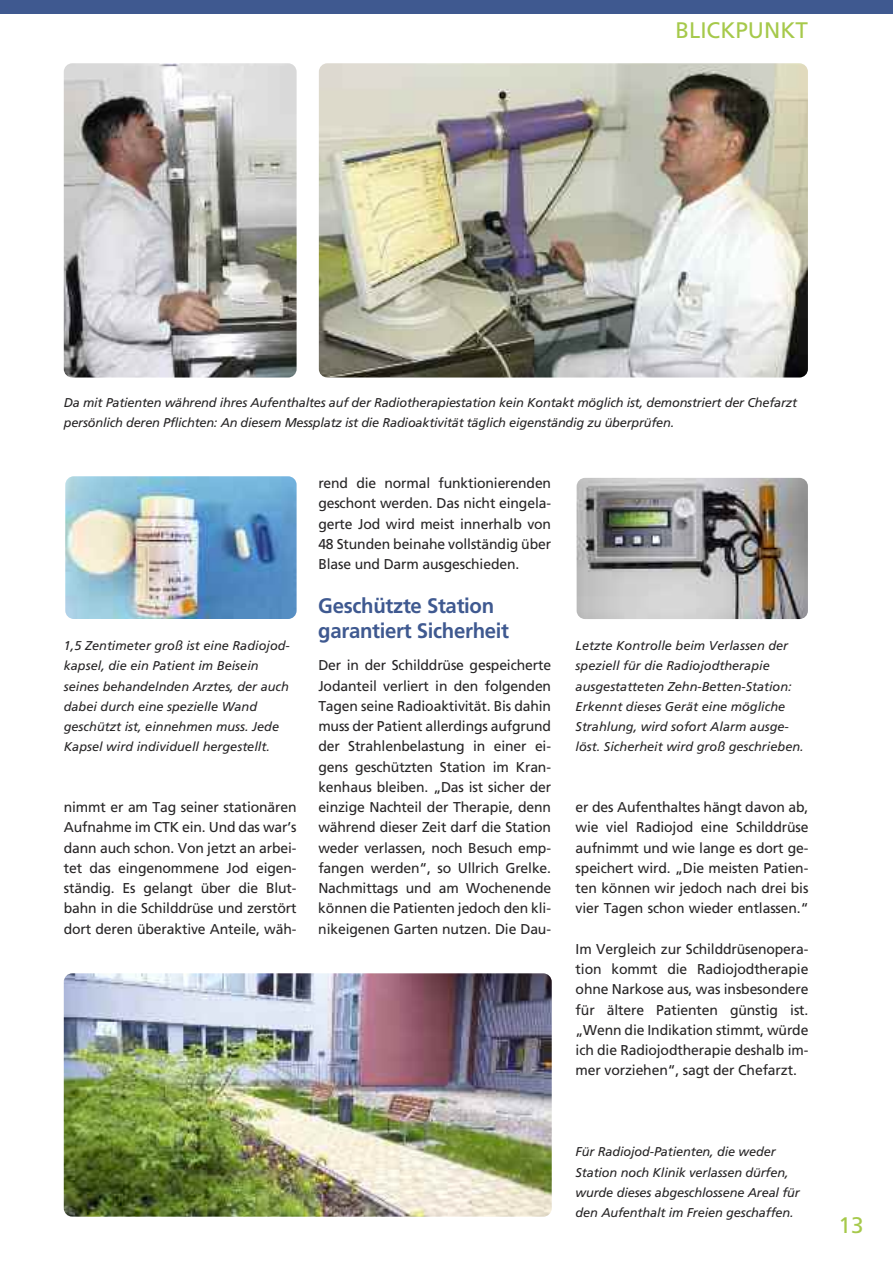
<style>
.page{position:relative;width:893px;height:1263px;background:#fff}
.page>*{position:absolute;margin:0;border:0;box-sizing:border-box;transform-origin:0 0}
.t1{font:22.5px "Frutiger LT Pro";color:#a6c94b}
.t2{font:700 21px/25.2px "Frutiger LT Pro";letter-spacing:-.015em;color:#3f5990}
.t3{font:14.25px/20.2px "Frutiger";letter-spacing:-.01em;color:#272526;text-align:justify}
.t4{font:italic 12.75px/20.2px "Frutiger";color:#272526}
</style>
<div class="page">
<div style="left:0;top:0;width:893px;height:14px;background:#3f5990"></div>
<img style="left:64px;top:63px;width:233px;height:314px;border-radius:9px">
<img style="left:319px;top:63px;width:489px;height:314px;border-radius:9px">
<img style="left:64px;top:973px;width:488px;height:244px;border-radius:9px">
<img style="left:65px;top:476px;width:232px;height:143px;border-radius:9px">
<img style="left:577px;top:478px;width:231px;height:141px;border-radius:9px">
<h1 class="t1" style="left:675px;top:22px;width:134px">BLICKPUNKT</h1>
<p class="t4" style="left:64px;top:393px;width:735px">Da mit Patienten während ihres Aufenthaltes auf der Radiotherapiestation kein Kontakt möglich ist, demonstriert der Chefarzt persönlich deren Pflichten: An diesem Messplatz ist die Radioaktivität täglich eigenständig zu überprüfen.</p>
<p class="t3" style="left:318px;top:474px;width:234px">rend die normal funktionierenden geschont werden. Das nicht eingela&shy;gerte Jod wird meist innerhalb von 48 Stunden beinahe vollständig über Blase und Darm ausgeschieden.</p>
<h2 class="t2" style="left:318px;top:595px;width:192px">Geschützte Station garantiert Sicherheit</h2>
<p class="t3" style="left:318px;top:656px;width:234px">Der in der Schilddrüse gespeicherte Jodanteil verliert in den folgenden Tagen seine Radioaktivität. Bis dahin muss der Patient allerdings aufgrund der Strahlenbelastung in einer ei&shy;gens geschützten Station im Kran&shy;kenhaus bleiben. „Das ist sicher der einzige Nachteil der Therapie, denn während dieser Zeit darf die Station weder verlassen, noch Besuch emp&shy;fangen werden“, so Ullrich Grelke.<br>Nachmittags und am Wochenende können die Patienten jedoch den kli&shy;nikeigenen Garten nutzen. Die Dau-</p>
<p class="t4" style="left:64px;top:636px;width:228px">1,5 Zentimeter groß ist eine Radiojod&shy;kapsel, die ein Patient im Beisein seines behandelnden Arztes, der auch dabei durch eine spezielle Wand geschützt ist, einnehmen muss. Jede Kapsel wird individuell hergestellt.</p>
<p class="t4" style="left:576px;top:636px;width:230px">Letzte Kontrolle beim Verlassen der speziell für die Radiojodtherapie ausgestatteten Zehn-Betten-Station:<br>Erkennt dieses Gerät eine mögliche Strahlung, wird sofort Alarm ausge&shy;löst. Sicherheit wird groß geschrieben.</p>
<p class="t3" style="left:576px;top:798px;width:234px">er des Aufenthaltes hängt davon ab, wie viel Radiojod eine Schilddrüse aufnimmt und wie lange es dort ge&shy;speichert wird. „Die meisten Patien&shy;ten können wir jedoch nach drei bis vier Tagen schon wieder entlassen.“</p>
<p class="t3" style="left:576px;top:940px;width:234px">Im Vergleich zur Schilddrüsenopera&shy;tion kommt die Radiojodtherapie ohne Narkose aus, was insbesondere für ältere Patienten günstig ist. „Wenn die Indikation stimmt, würde ich die Radiojodtherapie deshalb im&shy;mer vorziehen“, sagt der Chefarzt.</p>
<p class="t3" style="left:64px;top:798px;width:234px">nimmt er am Tag seiner stationären Aufnahme im CTK ein. Und das war’s dann auch schon. Von jetzt an arbei&shy;tet das eingenommene Jod eigen&shy;ständig. Es gelangt über die Blut&shy;bahn in die Schilddrüse und zerstört dort deren überaktive Anteile, wäh-</p>
<p class="t4" style="left:576px;top:1143px;width:226px">Für Radiojod-Patienten, die weder Station noch Klinik verlassen dürfen, wurde dieses abgeschlossene Areal für den Aufenthalt im Freien geschaffen.</p>
<h1 class="t1" style="left:839px;top:1217px;width:27px">13</h1>
</div>
